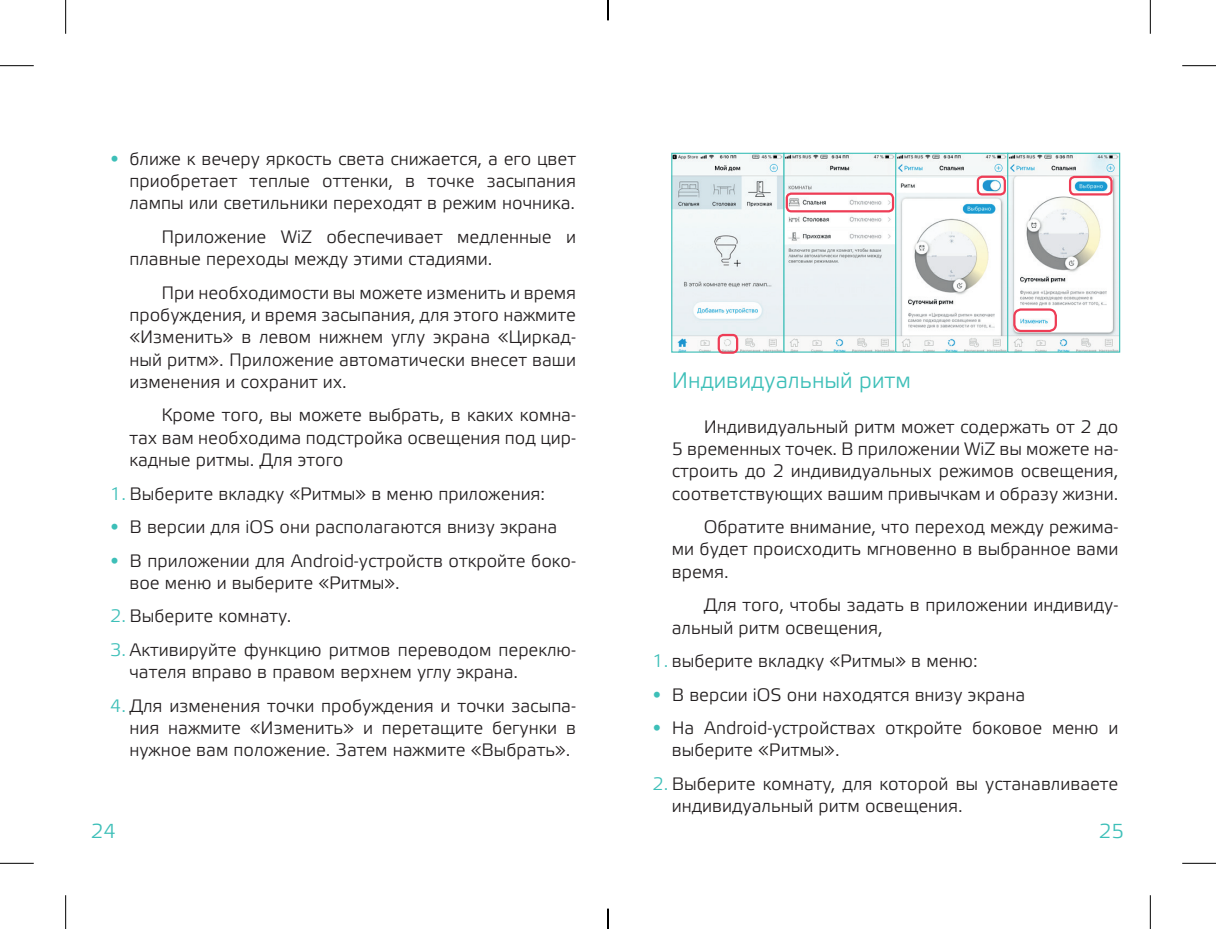
<style>
.page{position:relative;width:1216px;height:929px;background:#fff}
.page>*{position:absolute;margin:0;border:0;box-sizing:border-box;transform-origin:0 0}
.t1{font:22.5px "Etelka Light Pro";color:#3dbfb8}
.t2{font:20.25px "Etelka Light Pro";color:#3dbfb8}
.t3{font:18px/22.3px "Etelka Light Pro";color:#231f20;text-align:justify}
.s1{font-family:"Arial";font-weight:900;color:#3dbfb8}
.s2{color:#3dbfb8}
</style>
<div class="page">
<img style="left:785px;top:155px;width:109px;height:195px">
<svg style="left:897px;top:155px;width:109px;height:195px"></svg>
<div style="left:895px;top:153px;width:113px;height:199px;border:1px solid #3dbfb8"></div>
<svg style="left:1009px;top:155px;width:109px;height:195px"></svg>
<div style="left:1007px;top:153px;width:113px;height:199px;border:1px solid #3dbfb8"></div>
<svg style="left:673px;top:155px;width:109px;height:195px;fill:#edf3f5"></svg>
<div style="left:671px;top:153px;width:113px;height:199px;border:1px solid #3dbfb8"></div>
<div style="left:717px;top:334px;width:21px;height:20px;border:2px solid #ee3d56;border-radius:4px"></div>
<div style="left:976px;top:176px;width:30px;height:19px;border:2px solid #ee3d56;border-radius:4px"></div>
<div style="left:1069px;top:176px;width:43px;height:19px;border:2px solid #ee3d56;border-radius:4px"></div>
<div style="left:1013px;top:308px;width:44px;height:24px;border:2px solid #ee3d56;border-radius:7px"></div>
<div style="left:785px;top:192px;width:109px;height:20px;border:2px solid #ee3d56;border-radius:4px"></div>
<hr style="left:0;top:65px;width:34px;height:1px;background:#000">
<hr style="left:1182px;top:65px;width:34px;height:1px;background:#000">
<hr style="left:0;top:863px;width:34px;height:1px;background:#000">
<hr style="left:1182px;top:863px;width:34px;height:1px;background:#000">
<hr style="left:65px;top:0;width:1px;height:34px;background:#000">
<hr style="left:65px;top:895px;width:1px;height:34px;background:#000">
<hr style="left:1150px;top:0;width:1px;height:34px;background:#000">
<hr style="left:1150px;top:895px;width:1px;height:34px;background:#000">
<svg style="left:607px;top:0;width:1px;height:20px"></svg>
<svg style="left:607px;top:908px;width:1px;height:21px"></svg>
<p class="t3" style="left:129px;top:148px;width:448px;text-indent:-19px"><span class="s1">•</span> ближе к вечеру яркость света снижается, а его цвет приобретает теплые оттенки, в точке засыпания лампы или светильники переходят в режим ночника.</p>
<p class="t3" style="left:129px;top:226px;width:448px;text-indent:32px">Приложение WiZ обеспечивает медленные и плавные переходы между этими стадиями.</p>
<p class="t3" style="left:129px;top:282px;width:448px;text-indent:32px">При необходимости вы можете изменить и время пробуждения, и время засыпания, для этого нажмите «Изменить» в левом нижнем углу экрана «Циркад&shy;ный ритм». Приложение автоматически внесет ваши изменения и сохранит их.</p>
<p class="t3" style="left:129px;top:405px;width:448px;text-indent:32px">Кроме того, вы можете выбрать, в каких комна&shy;тах вам необходима подстройка освещения под цир&shy;кадные ритмы. Для этого</p>
<p class="t3" style="left:110px;top:483px;width:436px"><span class="s2">1.</span> Выберите вкладку «Ритмы» в меню приложения:</p>
<p class="t3" style="left:110px;top:517px;width:448px"><span class="s1">•</span> В версии для iOS они располагаются внизу экрана</p>
<p class="t3" style="left:129px;top:550px;width:448px;text-indent:-19px"><span class="s1">•</span> В приложении для Android-устройств откройте боко&shy;вое меню и выберите «Ритмы».</p>
<p class="t3" style="left:110px;top:606px;width:182px"><span class="s2">2.</span> Выберите комнату.</p>
<p class="t3" style="left:129px;top:639px;width:448px;text-indent:-19px"><span class="s2">3.</span> Активируйте функцию ритмов переводом переклю&shy;чателя вправо в правом верхнем углу экрана.</p>
<p class="t3" style="left:129px;top:695px;width:448px;text-indent:-19px"><span class="s2">4.</span> Для изменения точки пробуждения и точки засыпа&shy;ния нажмите «Изменить» и перетащите бегунки в нужное вам положение. Затем нажмите «Выбрать».</p>
<p class="t1" style="left:672px;top:368px;width:240px">Индивидуальный ритм</p>
<p class="t3" style="left:672px;top:416px;width:448px;text-indent:32px">Индивидуальный ритм может содержать от 2 до 5 временных точек. В приложении WiZ вы можете на&shy;строить до 2 индивидуальных режимов освещения, соответствующих вашим привычкам и образу жизни.</p>
<p class="t3" style="left:672px;top:517px;width:448px;text-indent:32px">Обратите внимание, что переход между режима&shy;ми будет происходить мгновенно в выбранное вами время.</p>
<p class="t3" style="left:672px;top:595px;width:448px;text-indent:32px">Для того, чтобы задать в приложении индивиду&shy;альный ритм освещения,</p>
<p class="t3" style="left:652px;top:651px;width:326px"><span class="s2">1.</span> выберите вкладку «Ритмы» в меню:</p>
<p class="t3" style="left:652px;top:684px;width:374px"><span class="s1">•</span> В версии iOS они находятся внизу экрана</p>
<p class="t3" style="left:672px;top:718px;width:448px;text-indent:-19px"><span class="s1">•</span> На Android-устройствах откройте боковое меню и выберите «Ритмы».</p>
<p class="t3" style="left:672px;top:773px;width:448px;text-indent:-19px"><span class="s2">2.</span> Выберите комнату, для которой вы устанавливаете индивидуальный ритм освещения.</p>
<p class="t2" style="left:91px;top:820px;width:27px">24</p>
<p class="t2" style="left:1098px;top:820px;width:27px">25</p>
</div>
